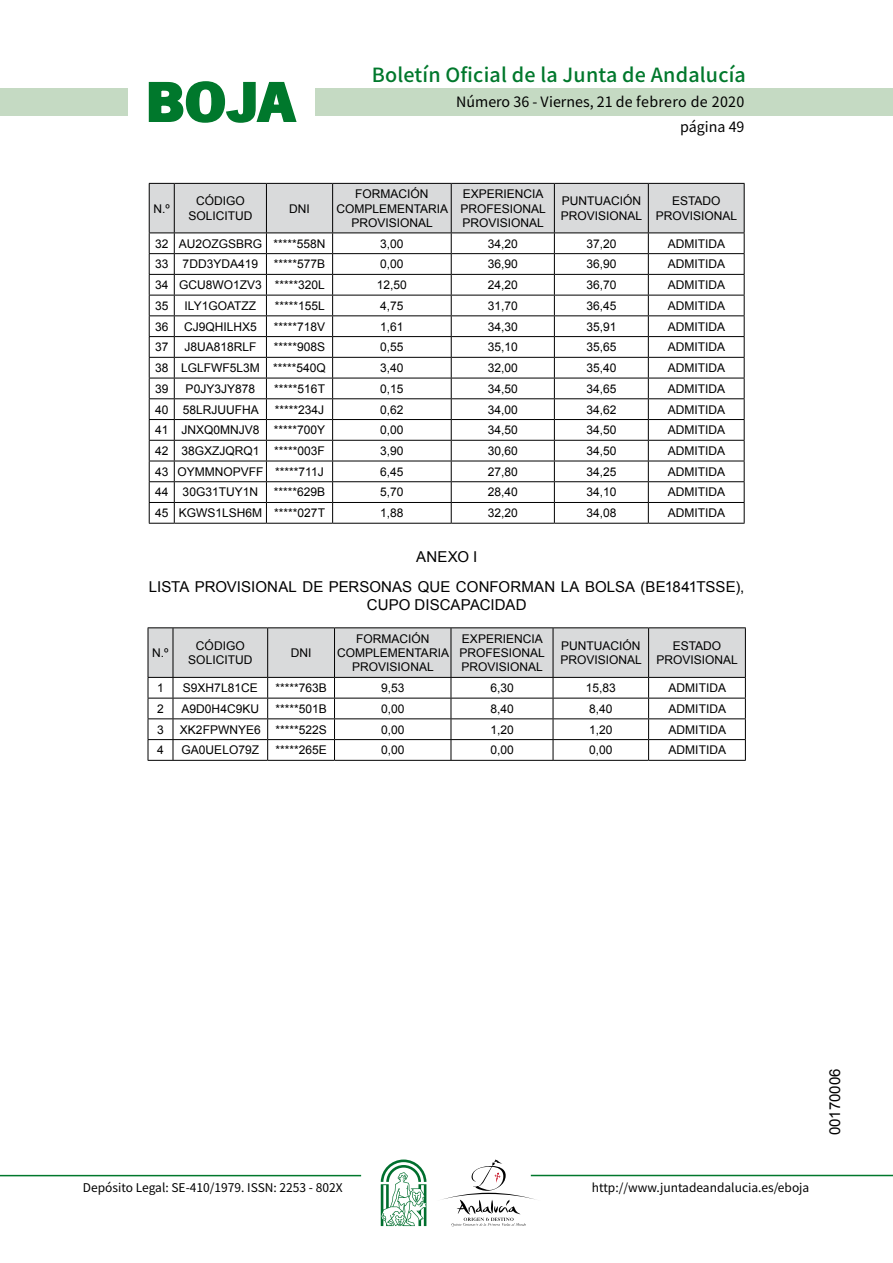
<style>
.page{position:relative;width:893px;height:1263px;background:#fff}
.page>*{position:absolute;margin:0;border:0;box-sizing:border-box;transform-origin:0 0}
.t1{font:700 57.75px "News Got T";color:#00782c;scale:1.14 1}
.t2{font:500 19.5px "Noto Sans HK";letter-spacing:.01em;color:#00782c}
.t3{font:15px/30.8px "Arial";color:#000;text-align:center}
.t4{font:14.25px/24.5px "Noto Sans HK";color:#000;text-align:right}
.t5{font:12px/14.4px "Arial";color:#000;text-align:center}
.t6{font:12px "Noto Sans HK";color:#000}
</style>
<div class="page">
<div style="left:315px;top:88px;width:577px;height:28px;background:#c5dac3"></div>
<div style="left:0;top:88px;width:128px;height:28px;background:#c5dac3"></div>
<hr style="left:0;top:1175px;width:361px;height:1px;background:#00782c">
<hr style="left:531px;top:1175px;width:361px;height:1px;background:#00782c">
<svg style="left:148px;top:81px;width:149px;height:42px"></svg>
<svg style="left:442px;top:1159px;width:100px;height:67px"></svg>
<svg style="left:381px;top:1160px;width:45px;height:66px"></svg>
<svg style="left:149px;top:183px;width:595px;height:341px"></svg>
<hr style="left:174px;top:523px;width:92px;height:1px;background:#000">
<hr style="left:266px;top:523px;width:66px;height:1px;background:#000">
<hr style="left:332px;top:523px;width:119px;height:1px;background:#000">
<hr style="left:451px;top:523px;width:103px;height:1px;background:#000">
<hr style="left:554px;top:523px;width:94px;height:1px;background:#000">
<hr style="left:648px;top:523px;width:96px;height:1px;background:#000">
<svg style="left:148px;top:627px;width:598px;height:134px"></svg>
<hr style="left:173px;top:760px;width:95px;height:1px;background:#000">
<hr style="left:268px;top:760px;width:66px;height:1px;background:#000">
<hr style="left:334px;top:760px;width:117px;height:1px;background:#000">
<hr style="left:451px;top:760px;width:102px;height:1px;background:#000">
<hr style="left:553px;top:760px;width:95px;height:1px;background:#000">
<hr style="left:648px;top:760px;width:97px;height:1px;background:#000">
<h1 class="t1" style="left:145px;top:68px;width:133px">BOJA</h1>
<p class="t5" style="left:153px;top:201px;width:18px">N.º</p>
<p class="t5" style="left:188px;top:194px;width:66px">CÓDIGO<br>SOLICITUD</p>
<p class="t5" style="left:289px;top:201px;width:22px">DNI</p>
<h2 class="t2" style="left:372px;top:64px;width:375px">Boletín Oficial de la Junta de Andalucía</h2>
<p class="t4" style="left:456px;top:90px;width:290px">Número 36 - Viernes, 21 de febrero de 2020 página 49</p>
<p class="t5" style="left:336px;top:187px;width:113px">FORMACIÓN<br>COMPLEMENTARIA<br>PROVISIONAL</p>
<p class="t5" style="left:460px;top:187px;width:87px;text-align:left">EXPERIENCIA<br>PROFESIONAL<br>PROVISIONAL</p>
<p class="t5" style="left:561px;top:194px;width:83px;text-align:left">PUNTUACIÓN<br>PROVISIONAL</p>
<p class="t5" style="left:655px;top:194px;width:83px">ESTADO<br>PROVISIONAL</p>
<p class="t5" style="left:155px;top:236px;width:172px">32 AU2OZGSBRG *****558N</p>
<p class="t5" style="left:380px;top:236px;width:25px">3,00</p>
<p class="t5" style="left:488px;top:236px;width:32px">34,20</p>
<p class="t5" style="left:586px;top:236px;width:32px">37,20</p>
<p class="t5" style="left:668px;top:236px;width:59px">ADMITIDA</p>
<p class="t5" style="left:155px;top:257px;width:104px">33 7DD3YDA419</p>
<p class="t5" style="left:274px;top:257px;width:53px">*****577B</p>
<p class="t5" style="left:380px;top:257px;width:25px">0,00</p>
<p class="t5" style="left:488px;top:257px;width:32px">36,90</p>
<p class="t5" style="left:586px;top:257px;width:32px">36,90</p>
<p class="t5" style="left:668px;top:257px;width:59px">ADMITIDA</p>
<p class="t5" style="left:155px;top:278px;width:171px">34 GCU8WO1ZV3 *****320L</p>
<p class="t5" style="left:377px;top:278px;width:32px">12,50</p>
<p class="t5" style="left:488px;top:278px;width:32px">24,20</p>
<p class="t5" style="left:586px;top:278px;width:32px">36,70</p>
<p class="t5" style="left:668px;top:278px;width:59px">ADMITIDA</p>
<p class="t5" style="left:155px;top:299px;width:15px">35</p>
<p class="t5" style="left:184px;top:299px;width:73px">ILY1GOATZZ</p>
<p class="t5" style="left:275px;top:299px;width:52px">*****155L</p>
<p class="t5" style="left:380px;top:299px;width:25px">4,75</p>
<p class="t5" style="left:488px;top:299px;width:32px">31,70</p>
<p class="t5" style="left:586px;top:299px;width:32px">36,45</p>
<p class="t5" style="left:668px;top:299px;width:59px">ADMITIDA</p>
<p class="t5" style="left:155px;top:319px;width:15px">36</p>
<p class="t5" style="left:184px;top:319px;width:74px">CJ9QHILHX5</p>
<p class="t5" style="left:274px;top:319px;width:53px">*****718V</p>
<p class="t5" style="left:380px;top:319px;width:25px">1,61</p>
<p class="t5" style="left:488px;top:319px;width:32px">34,30</p>
<p class="t5" style="left:586px;top:319px;width:32px">35,91</p>
<p class="t5" style="left:668px;top:319px;width:59px">ADMITIDA</p>
<p class="t5" style="left:155px;top:340px;width:15px">37</p>
<p class="t5" style="left:184px;top:340px;width:74px">J8UA818RLF</p>
<p class="t5" style="left:274px;top:340px;width:53px">*****908S</p>
<p class="t5" style="left:380px;top:340px;width:25px">0,55</p>
<p class="t5" style="left:488px;top:340px;width:32px">35,10</p>
<p class="t5" style="left:586px;top:340px;width:32px">35,65</p>
<p class="t5" style="left:668px;top:340px;width:59px">ADMITIDA</p>
<p class="t5" style="left:155px;top:361px;width:172px">38 LGLFWF5L3M *****540Q</p>
<p class="t5" style="left:380px;top:361px;width:25px">3,40</p>
<p class="t5" style="left:488px;top:361px;width:32px">32,00</p>
<p class="t5" style="left:586px;top:361px;width:32px">35,40</p>
<p class="t5" style="left:668px;top:361px;width:59px">ADMITIDA</p>
<p class="t5" style="left:155px;top:382px;width:15px">39</p>
<p class="t5" style="left:186px;top:382px;width:71px">P0JY3JY878</p>
<p class="t5" style="left:274px;top:382px;width:52px">*****516T</p>
<p class="t5" style="left:380px;top:382px;width:25px">0,15</p>
<p class="t5" style="left:488px;top:382px;width:32px">34,50</p>
<p class="t5" style="left:586px;top:382px;width:32px">34,65</p>
<p class="t5" style="left:668px;top:382px;width:59px">ADMITIDA</p>
<p class="t5" style="left:155px;top:402px;width:105px">40 58LRJUUFHA</p>
<p class="t5" style="left:275px;top:402px;width:51px">*****234J</p>
<p class="t5" style="left:380px;top:402px;width:25px">0,62</p>
<p class="t5" style="left:488px;top:402px;width:32px">34,00</p>
<p class="t5" style="left:586px;top:402px;width:32px">34,62</p>
<p class="t5" style="left:668px;top:402px;width:59px">ADMITIDA</p>
<p class="t5" style="left:155px;top:423px;width:172px">41 JNXQ0MNJV8 *****700Y</p>
<p class="t5" style="left:380px;top:423px;width:25px">0,00</p>
<p class="t5" style="left:488px;top:423px;width:32px">34,50</p>
<p class="t5" style="left:586px;top:423px;width:32px">34,50</p>
<p class="t5" style="left:668px;top:423px;width:59px">ADMITIDA</p>
<p class="t5" style="left:155px;top:444px;width:171px">42 38GXZJQRQ1 *****003F</p>
<p class="t5" style="left:380px;top:444px;width:25px">3,90</p>
<p class="t5" style="left:488px;top:444px;width:32px">30,60</p>
<p class="t5" style="left:586px;top:444px;width:32px">34,50</p>
<p class="t5" style="left:668px;top:444px;width:59px">ADMITIDA</p>
<p class="t5" style="left:155px;top:464px;width:170px">43 OYMMNOPVFF *****711J</p>
<p class="t5" style="left:380px;top:464px;width:25px">6,45</p>
<p class="t5" style="left:488px;top:464px;width:32px">27,80</p>
<p class="t5" style="left:586px;top:464px;width:32px">34,25</p>
<p class="t5" style="left:668px;top:464px;width:59px">ADMITIDA</p>
<p class="t5" style="left:155px;top:485px;width:104px">44 30G31TUY1N</p>
<p class="t5" style="left:274px;top:485px;width:53px">*****629B</p>
<p class="t5" style="left:380px;top:485px;width:25px">5,70</p>
<p class="t5" style="left:488px;top:485px;width:32px">28,40</p>
<p class="t5" style="left:586px;top:485px;width:32px">34,10</p>
<p class="t5" style="left:668px;top:485px;width:59px">ADMITIDA</p>
<p class="t5" style="left:155px;top:506px;width:171px">45 KGWS1LSH6M *****027T</p>
<p class="t5" style="left:380px;top:506px;width:25px">1,88</p>
<p class="t5" style="left:488px;top:506px;width:32px">32,20</p>
<p class="t5" style="left:586px;top:506px;width:32px">34,08</p>
<p class="t5" style="left:668px;top:506px;width:59px">ADMITIDA</p>
<p class="t3" style="left:149px;top:541px;width:597px">ANEXO I<br>LISTA PROVISIONAL DE PERSONAS QUE CONFORMAN LA BOLSA (BE1841TSSE),</p>
<p class="t3" style="left:367px;top:590px;width:161px">CUPO DISCAPACIDAD</p>
<p class="t5" style="left:152px;top:646px;width:18px">N.º</p>
<p class="t5" style="left:188px;top:639px;width:66px">CÓDIGO<br>SOLICITUD</p>
<p class="t5" style="left:291px;top:646px;width:22px">DNI</p>
<p class="t5" style="left:337px;top:631px;width:113px">FORMACIÓN<br>COMPLEMENTARIA<br>PROVISIONAL</p>
<p class="t5" style="left:459px;top:631px;width:87px;text-align:left">EXPERIENCIA<br>PROFESIONAL<br>PROVISIONAL</p>
<p class="t5" style="left:560px;top:639px;width:83px;text-align:left">PUNTUACIÓN<br>PROVISIONAL</p>
<p class="t5" style="left:656px;top:639px;width:83px">ESTADO<br>PROVISIONAL</p>
<p class="t5" style="left:157px;top:681px;width:8px">1</p>
<p class="t5" style="left:183px;top:681px;width:76px">S9XH7L81CE</p>
<p class="t5" style="left:275px;top:681px;width:53px">*****763B</p>
<p class="t5" style="left:381px;top:681px;width:25px">9,53</p>
<p class="t5" style="left:490px;top:681px;width:25px">6,30</p>
<p class="t5" style="left:585px;top:681px;width:32px">15,83</p>
<p class="t5" style="left:668px;top:681px;width:59px">ADMITIDA</p>
<p class="t5" style="left:157px;top:702px;width:8px">2</p>
<p class="t5" style="left:182px;top:702px;width:79px">A9D0H4C9KU</p>
<p class="t5" style="left:275px;top:702px;width:53px">*****501B</p>
<p class="t5" style="left:381px;top:702px;width:25px">0,00</p>
<p class="t5" style="left:490px;top:702px;width:25px">8,40</p>
<p class="t5" style="left:589px;top:702px;width:25px">8,40</p>
<p class="t5" style="left:668px;top:702px;width:59px">ADMITIDA</p>
<p class="t5" style="left:157px;top:722px;width:8px">3</p>
<p class="t5" style="left:180px;top:722px;width:148px">XK2FPWNYE6 *****522S</p>
<p class="t5" style="left:381px;top:722px;width:25px">0,00</p>
<p class="t5" style="left:490px;top:722px;width:25px">1,20</p>
<p class="t5" style="left:589px;top:722px;width:25px">1,20</p>
<p class="t5" style="left:668px;top:722px;width:59px">ADMITIDA</p>
<p class="t5" style="left:157px;top:743px;width:8px">4</p>
<p class="t5" style="left:182px;top:743px;width:79px">GA0UELO79Z</p>
<p class="t5" style="left:275px;top:743px;width:53px">*****265E</p>
<p class="t5" style="left:381px;top:743px;width:25px">0,00</p>
<p class="t5" style="left:490px;top:743px;width:25px">0,00</p>
<p class="t5" style="left:589px;top:743px;width:25px">0,00</p>
<p class="t5" style="left:668px;top:743px;width:59px">ADMITIDA</p>
<p class="t6" style="left:83px;top:1181px;width:261px">Depósito Legal: SE-410/1979. ISSN: 2253 - 802X</p>
<p class="t6" style="left:592px;top:1181px;width:219px">http://www.juntadeandalucia.es/eboja</p>
<p class="t3" style="left:819px;top:1135px;width:68px;rotate:-90deg">00170006</p>
</div>
